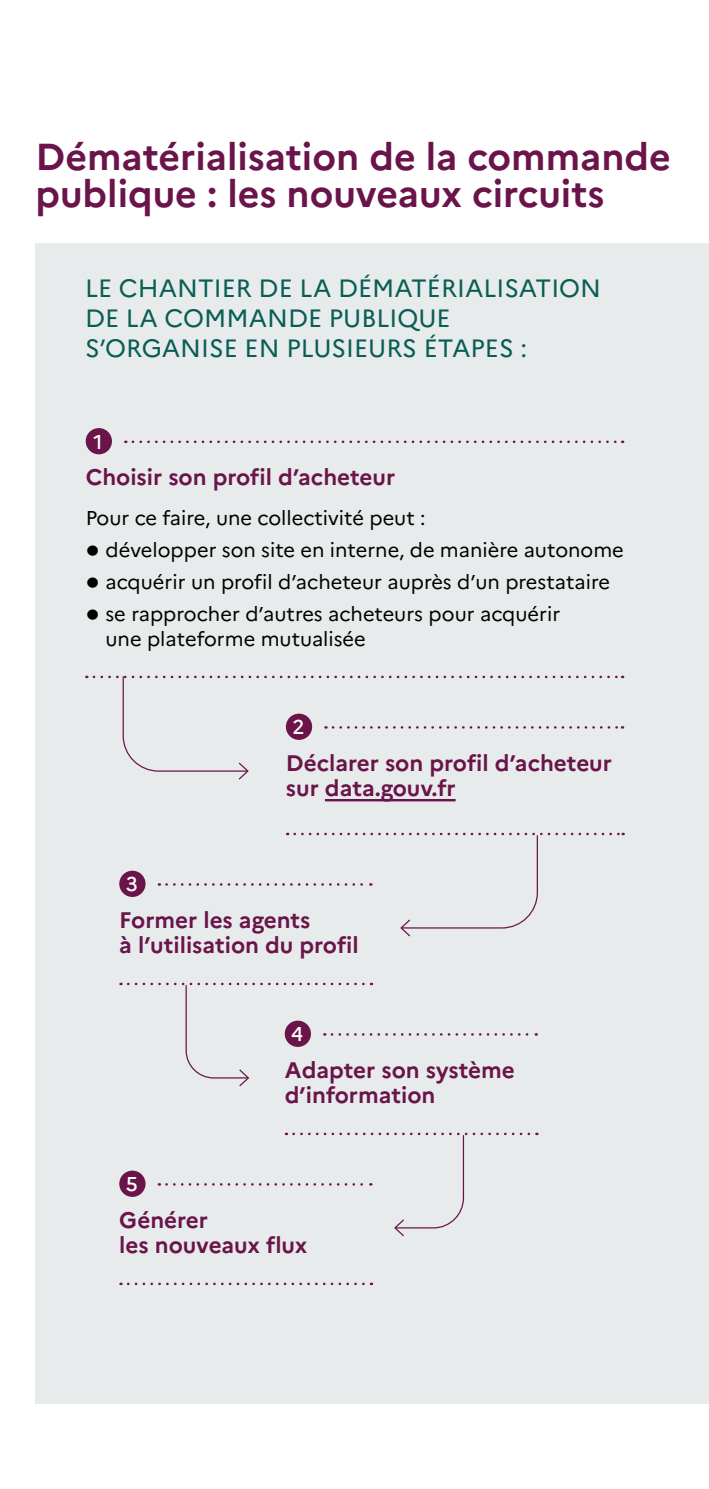
<style>
.page{position:relative;width:709px;height:1489px;background:#fff}
.page>*{position:absolute;margin:0;border:0;box-sizing:border-box;transform-origin:0 0}
.t1{font:700 37.5px/37.5px "Marianne";color:#6a144a}
.t2{font:25px/30px "Marianne";color:#085d55}
.t3{font:700 22.5px/25px "Marianne";color:#6a144a}
.t4{font:20px/25px "Marianne";color:#000}
.t5{font:500 20px "Marianne";color:#fff}
.s1{font-weight:700;font-size:32.5px}
</style>
<div class="page">
<div style="left:35px;top:243px;width:674px;height:1160px;background:#e7ebeb"></div>
<div style="left:87px;top:429px;width:24px;height:24px;background:#6a144a;border-radius:50%"></div>
<div style="left:86px;top:428px;width:26px;height:26px;border:2px solid #6a144a;border-radius:50%"></div>
<svg style="left:133px;top:440px;width:490px;height:3px"></svg>
<hr style="left:325px;top:799px;width:130px;height:2px;background:#6a144a">
<div style="left:120px;top:871px;width:24px;height:24px;background:#6a144a;border-radius:50%"></div>
<div style="left:119px;top:870px;width:26px;height:26px;border:2px solid #6a144a;border-radius:50%"></div>
<div style="left:120px;top:1171px;width:24px;height:24px;background:#6a144a;border-radius:50%"></div>
<div style="left:119px;top:1170px;width:26px;height:26px;border:2px solid #6a144a;border-radius:50%"></div>
<svg style="left:128px;top:1282px;width:244px;height:2px"></svg>
<svg style="left:166px;top:832px;width:457px;height:105px"></svg>
<svg style="left:128px;top:982px;width:409px;height:105px"></svg>
<svg style="left:166px;top:1132px;width:371px;height:105px"></svg>
<svg style="left:94px;top:675px;width:529px;height:105px"></svg>
<h1 class="t1" style="left:35px;top:135px;width:637px">Dématérialisation de la commande publique : les nouveaux circuits</h1>
<p class="t2" style="left:85px;top:271px;width:517px">LE CHANTIER DE LA DÉMATÉRIALISATION<br>DE LA COMMANDE PUBLIQUE<br>S’ORGANISE EN PLUSIEURS ÉTAPES :</p>
<p class="t5" style="left:94px;top:426px;width:11px">1</p>
<p class="t3" style="left:86px;top:463px;width:311px">Choisir son profil d’acheteur</p>
<p class="t4" style="left:86px;top:503px;width:341px">Pour ce faire, une collectivité peut :</p>
<p class="t4" style="left:86px;top:535px;width:539px"><span class="s1">•</span> développer son site en interne, de manière autonome</p>
<p class="t4" style="left:86px;top:567px;width:526px"><span class="s1">•</span> acquérir un profil d’acheteur auprès d’un prestataire</p>
<p class="t4" style="left:106px;top:599px;width:456px;text-indent:-20px"><span class="s1">•</span> se rapprocher d’autres acheteurs pour acquérir une plateforme mutualisée</p>
<p class="t5" style="left:292px;top:711px;width:14px">2</p>
<p class="t3" style="left:286px;top:748px;width:327px">Déclarer son profil d’acheteur sur data.gouv.fr</p>
<p class="t5" style="left:126px;top:868px;width:13px">3</p>
<p class="t3" style="left:119px;top:905px;width:241px">Former les agents<br>à l’utilisation du profil</p>
<p class="t5" style="left:291px;top:1018px;width:14px">4</p>
<p class="t3" style="left:285px;top:1055px;width:232px">Adapter son système d’information</p>
<p class="t5" style="left:126px;top:1168px;width:13px">5</p>
<p class="t3" style="left:119px;top:1205px;width:190px">Générer<br>les nouveaux flux</p>
</div>
